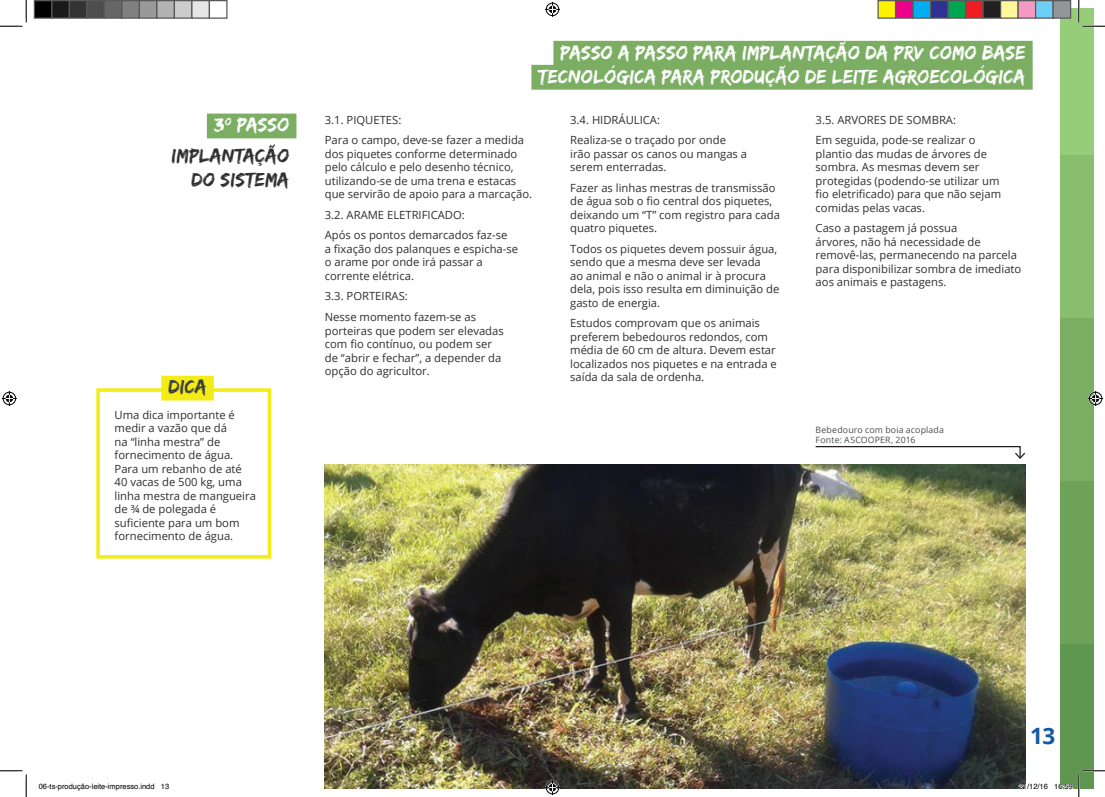
<style>
.page{position:relative;width:1105px;height:797px;background:#fff}
.page>*{position:absolute;margin:0;border:0;box-sizing:border-box;transform-origin:0 0}
.t1{font:700 22.5px "Open Sans";color:#1359a4}
.t2{font:20px/24px "Edo";letter-spacing:.01em;color:#fff;text-align:right}
.t3{font:20px/24px "Edo";letter-spacing:.015em;color:#312f30;text-align:right}
.t4{font:20px "Edo";color:#3e3e3f}
.t5{font:11.25px/13.5px "Open Sans";color:#312f30}
.t6{font:8.75px/10.5px "Open Sans";letter-spacing:.02em;color:#4b4c4d}
.t7{font:7.5px "Helvetica";color:#000}
</style>
<div class="page">
<div style="left:1060px;top:643px;width:34px;height:145px;background:#5f9751"></div>
<div style="left:1060px;top:480px;width:34px;height:163px;background:#6ea259"></div>
<div style="left:1060px;top:318px;width:34px;height:162px;background:#7bae63"></div>
<div style="left:1060px;top:155px;width:34px;height:163px;background:#89be6f"></div>
<div style="left:1060px;top:9px;width:34px;height:146px;background:#96cd79"></div>
<div style="left:553px;top:41px;width:480px;height:25px;background:#7bae63"></div>
<div style="left:531px;top:65px;width:502px;height:25px;background:#7bae63"></div>
<div style="left:207px;top:114px;width:89px;height:24px;background:#7bae63"></div>
<img style="left:325px;top:464px;width:700px;height:324px">
<svg style="left:815px;top:446px;width:210px;height:13px"></svg>
<div style="left:96px;top:388px;width:175px;height:170px;border:4px solid #f4ec17"></div>
<div style="left:161px;top:376px;width:53px;height:24px;background:#f4ec17"></div>
<svg style="left:0;top:0;width:27px;height:27px"></svg>
<svg style="left:0;top:770px;width:27px;height:27px"></svg>
<svg style="left:1078px;top:0;width:27px;height:27px"></svg>
<svg style="left:545px;top:2px;width:15px;height:15px"></svg>
<svg style="left:545px;top:780px;width:15px;height:15px"></svg>
<svg style="left:2px;top:391px;width:15px;height:15px"></svg>
<svg style="left:1088px;top:391px;width:15px;height:15px"></svg>
<div style="left:34px;top:1px;width:18px;height:17px;background:#000"></div>
<div style="left:34px;top:0;width:18px;height:19px;border:1px solid #595959"></div>
<div style="left:52px;top:1px;width:17px;height:17px;background:#1a1a1a"></div>
<div style="left:51px;top:0;width:19px;height:19px;border:1px solid #595959"></div>
<div style="left:69px;top:1px;width:18px;height:17px;background:#333"></div>
<div style="left:69px;top:0;width:19px;height:19px;border:1px solid #595959"></div>
<div style="left:87px;top:1px;width:17px;height:17px;background:#4d4d4d"></div>
<div style="left:86px;top:0;width:19px;height:19px;border:1px solid #595959"></div>
<div style="left:104px;top:1px;width:18px;height:17px;background:#666"></div>
<div style="left:104px;top:0;width:18px;height:19px;border:1px solid #595959"></div>
<div style="left:122px;top:1px;width:17px;height:17px;background:#808080"></div>
<div style="left:121px;top:0;width:19px;height:19px;border:1px solid #595959"></div>
<div style="left:139px;top:1px;width:18px;height:17px;background:#999"></div>
<div style="left:139px;top:0;width:19px;height:19px;border:1px solid #595959"></div>
<div style="left:157px;top:1px;width:17px;height:17px;background:#b3b3b3"></div>
<div style="left:156px;top:0;width:19px;height:19px;border:1px solid #595959"></div>
<div style="left:174px;top:1px;width:18px;height:17px;background:#ccc"></div>
<div style="left:174px;top:0;width:18px;height:19px;border:1px solid #595959"></div>
<div style="left:192px;top:1px;width:17px;height:17px;background:#e6e6e6"></div>
<div style="left:191px;top:0;width:19px;height:19px;border:1px solid #595959"></div>
<div style="left:209px;top:0;width:19px;height:19px;border:1px solid #595959"></div>
<div style="left:878px;top:1px;width:17px;height:17px;background:#fff101"></div>
<div style="left:877px;top:0;width:19px;height:19px;border:1px solid #595959"></div>
<div style="left:895px;top:1px;width:18px;height:17px;background:#ed028c"></div>
<div style="left:895px;top:0;width:19px;height:19px;border:1px solid #595959"></div>
<div style="left:913px;top:1px;width:17px;height:17px;background:#00aeef"></div>
<div style="left:912px;top:0;width:19px;height:19px;border:1px solid #595959"></div>
<div style="left:930px;top:1px;width:18px;height:17px;background:#2e3092"></div>
<div style="left:930px;top:0;width:19px;height:19px;border:1px solid #595959"></div>
<div style="left:948px;top:1px;width:17px;height:17px;background:#00a54f"></div>
<div style="left:947px;top:0;width:19px;height:19px;border:1px solid #595959"></div>
<div style="left:965px;top:1px;width:18px;height:17px;background:#ee1d23"></div>
<div style="left:965px;top:0;width:19px;height:19px;border:1px solid #595959"></div>
<div style="left:983px;top:1px;width:17px;height:17px;background:#231f20"></div>
<div style="left:982px;top:0;width:19px;height:19px;border:1px solid #595959"></div>
<div style="left:1000px;top:1px;width:18px;height:17px;background:#fff79a"></div>
<div style="left:1000px;top:0;width:19px;height:19px;border:1px solid #595959"></div>
<div style="left:1018px;top:1px;width:17px;height:17px;background:#f499c2"></div>
<div style="left:1017px;top:0;width:19px;height:19px;border:1px solid #595959"></div>
<div style="left:1035px;top:1px;width:18px;height:17px;background:#6bcff6"></div>
<div style="left:1035px;top:0;width:19px;height:19px;border:1px solid #595959"></div>
<div style="left:1053px;top:1px;width:17px;height:17px;background:#939598"></div>
<div style="left:1052px;top:0;width:19px;height:19px;border:1px solid #595959"></div>
<svg style="left:1018px;top:783px;width:8px;height:6px"></svg>
<svg style="left:1060px;top:770px;width:45px;height:27px"></svg>
<h2 class="t2" style="left:214px;top:112px;width:77px">3º PASSO</h2>
<h2 class="t3" style="left:172px;top:143px;width:119px">IMPLANTAÇÃO<br>DO SISTEMA</h2>
<h2 class="t4" style="left:168px;top:375px;width:40px">DICA</h2>
<p class="t5" style="left:115px;top:407px;width:143px">Uma dica importante é medir a vazão que dá<br>na “linha mestra” de fornecimento de água.<br>Para um rebanho de até<br>40 vacas de 500 kg, uma linha mestra de mangueira de ¾ de polegada é suficiente para um bom fornecimento de água.</p>
<h2 class="t2" style="left:538px;top:39px;width:489px">PASSO A PASSO PARA IMPLANTAÇÃO DA PRV COMO BASE<br>TECNOLÓGICA PARA PRODUÇÃO DE LEITE AGROECOLÓGICA</h2>
<p class="t5" style="left:325px;top:109px;width:201px;line-height:20.6px">3.1. PIQUETES:<br>Para o campo, deve-se fazer a medida</p>
<p class="t5" style="left:325px;top:146px;width:209px">dos piquetes conforme determinado pelo cálculo e pelo desenho técnico, utilizando-se de uma trena e estacas que servirão de apoio para a marcação.</p>
<p class="t5" style="left:325px;top:204px;width:184px;line-height:20.6px">3.2. ARAME ELETRIFICADO:<br>Após os pontos demarcados faz-se</p>
<p class="t5" style="left:325px;top:242px;width:195px">a fixação dos palanques e espicha-se o arame por onde irá passar a corrente elétrica.</p>
<p class="t5" style="left:325px;top:286px;width:153px;line-height:20.6px">3.3. PORTEIRAS:<br>Nesse momento fazem-se as</p>
<p class="t5" style="left:325px;top:323px;width:180px">porteiras que podem ser elevadas com fio contínuo, ou podem ser de “abrir e fechar”, a depender da opção do agricultor.</p>
<p class="t5" style="left:570px;top:109px;width:157px;line-height:20.6px">3.4. HIDRÁULICA:<br>Realiza-se o traçado por onde</p>
<p class="t5" style="left:570px;top:146px;width:178px">irão passar os canos ou mangas a serem enterradas.</p>
<p class="t5" style="left:570px;top:180px;width:211px">Fazer as linhas mestras de transmissão de água sob o fio central dos piquetes, deixando um “T” com registro para cada quatro piquetes.</p>
<p class="t5" style="left:570px;top:242px;width:211px">Todos os piquetes devem possuir água, sendo que a mesma deve ser levada<br>ao animal e não o animal ir à procura dela, pois isso resulta em diminuição de gasto de energia.</p>
<p class="t5" style="left:570px;top:316px;width:208px">Estudos comprovam que os animais preferem bebedouros redondos, com média de 60 cm de altura. Devem estar localizados nos piquetes e na entrada e saída da sala de ordenha.</p>
<p class="t5" style="left:816px;top:109px;width:161px;line-height:20.6px">3.5. ARVORES DE SOMBRA:<br>Em seguida, pode-se realizar o</p>
<p class="t5" style="left:816px;top:146px;width:187px">plantio das mudas de árvores de sombra. As mesmas devem ser protegidas (podendo-se utilizar um fio eletrificado) para que não sejam comidas pelas vacas.</p>
<p class="t5" style="left:816px;top:221px;width:207px">Caso a pastagem já possua<br>árvores, não há necessidade de removê-las, permanecendo na parcela para disponibilizar sombra de imediato aos animais e pastagens.</p>
<p class="t6" style="left:816px;top:424px;width:130px">Bebedouro com boia acoplada<br>Fonte: ASCOOPER, 2016</p>
<h1 class="t1" style="left:1030px;top:719px;width:26px">13</h1>
<p class="t7" style="left:39px;top:781px;width:132px">06-ts-produção-leite-impresso.indd 13</p>
<p class="t7" style="left:1019px;top:781px;width:56px">21/12/16 16:59</p>
</div>
